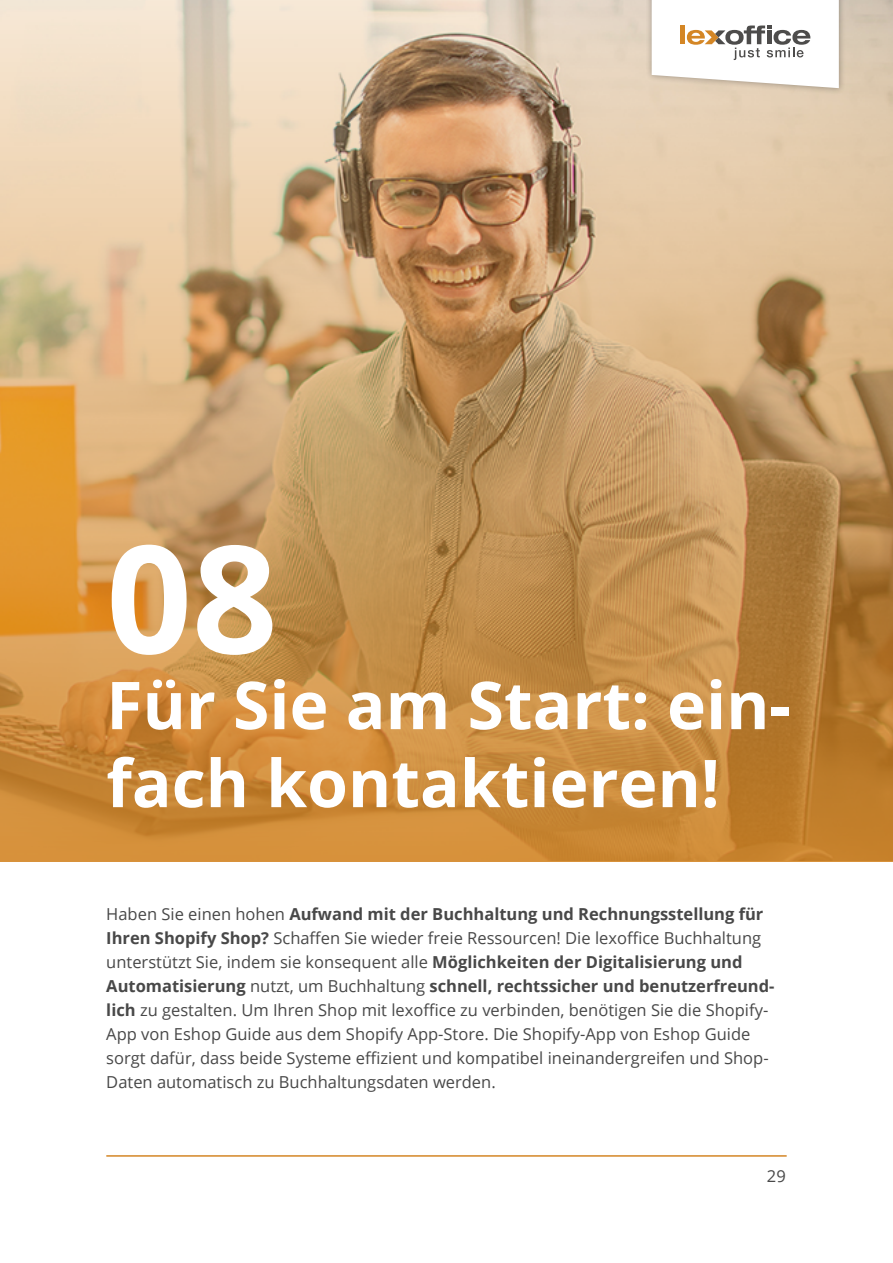
<style>
.page{position:relative;width:893px;height:1263px;background:#fff}
.page>*{position:absolute;margin:0;border:0;box-sizing:border-box;transform-origin:0 0}
.Kapitel_Headline{font:700 150px "Open Sans";color:#fff}
.Kapitel_Headline-2{font:700 66px/78px "Open Sans";color:#fff}
.Fließtext{font:16.5px/24px "Open Sans";color:#484848}
.s1{font-weight:700}
</style>
<div class="page">
<hr style="left:106px;top:1155px;width:681px;height:2px;background:#d48625">
<img style="left:0;top:0;width:893px;height:861px">
<div style="left:645px;top:0;width:200px;height:95px;background:#000;opacity:.3"></div>
<svg style="left:652px;top:0;width:187px;height:88px"></svg>
<p class="Kapitel_Headline" style="left:106px;top:493px;width:173px">08</p>
<p class="Kapitel_Headline-2" style="left:106px;top:664px;width:686px">Für Sie am Start: ein&shy;fach kontaktieren!</p>
<p class="Fließtext" style="left:106px;top:901px;width:670px">Haben Sie einen hohen <span class="s1">Aufwand mit der Buchhaltung und Rechnungsstellung für Ihren Shopify Shop?</span> Schaffen Sie wieder freie Ressourcen! Die lexoffice Buchhaltung unterstützt Sie, indem sie konsequent alle <span class="s1">Möglichkeiten der Digitalisierung und Automatisierung</span> nutzt, um Buchhaltung <span class="s1">schnell, rechtssicher und benutzerfreund&shy;lich</span> zu gestalten. Um Ihren Shop mit lexoffice zu verbinden, benötigen Sie die Shopify-App von Eshop Guide aus dem Shopify App-Store. Die Shopify-App von Eshop Guide sorgt dafür, dass beide Systeme effizient und kompatibel ineinandergreifen und Shop-Daten automatisch zu Buchhaltungsdaten werden.</p>
<p class="Fließtext" style="left:767px;top:1164px;width:20px">29</p>
</div>
